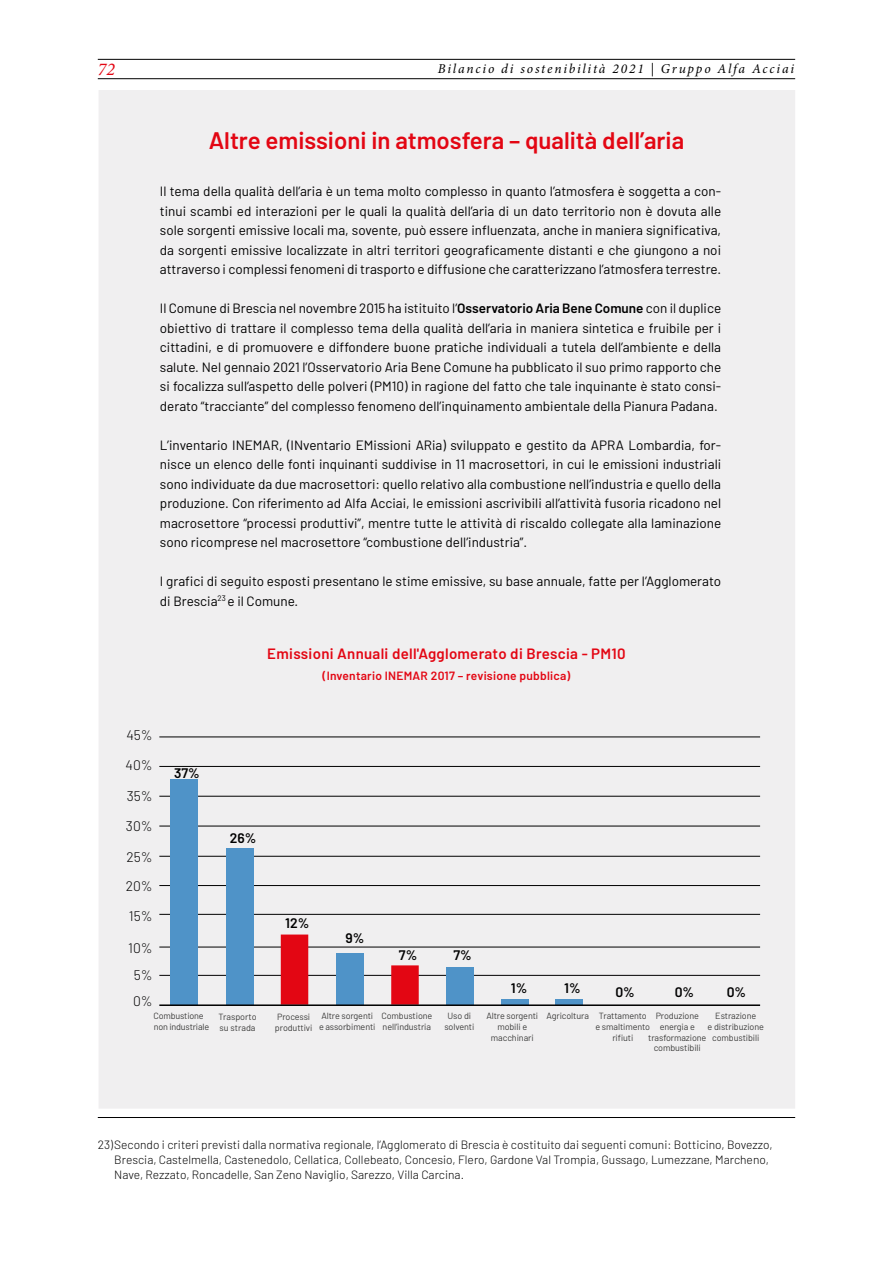
<style>
.page{position:relative;width:893px;height:1263px;background:#fff}
.page>*{position:absolute;margin:0;border:0;box-sizing:border-box;transform-origin:0 0}
.t1{font:600 24px "Barlow";color:#e30613}
.t2{font:italic 18px "Minion Pro";color:#e30613}
.t3{font:600 15px "Barlow";letter-spacing:.02em;color:#e30613}
.t4{font:300 13.8px "Barlow";color:#000}
.t5{font:600 13.8px "Barlow";color:#000}
.t6{font:13.5px/19.5px "Barlow";color:#000;text-align:justify}
.t7{font:italic 13.5px "Minion Pro";letter-spacing:.13em;color:#000}
.t8{font:300 12px/15px "Barlow";color:#000}
.t9{font:600 12px "Barlow";letter-spacing:.02em;color:#e30613}
.t10{font:9px/10.8px "Barlow";letter-spacing:-.01em;color:#3c3c3b}
.s1{font-weight:600}
</style>
<div class="page">
<hr style="left:98px;top:78px;width:697px;height:1px;background:#000">
<hr style="left:98px;top:59px;width:697px;height:1px;background:#000">
<div style="left:99px;top:90px;width:696px;height:1018px;background:#f0eff0"></div>
<hr style="left:98px;top:1117px;width:697px;height:1px;background:#000">
<hr style="left:159px;top:737px;width:601px;height:1px;background:#000">
<hr style="left:159px;top:766px;width:601px;height:1px;background:#000">
<hr style="left:159px;top:796px;width:601px;height:1px;background:#000">
<hr style="left:159px;top:826px;width:601px;height:1px;background:#000">
<hr style="left:159px;top:856px;width:601px;height:1px;background:#000">
<hr style="left:159px;top:885px;width:601px;height:1px;background:#000">
<hr style="left:159px;top:914px;width:601px;height:1px;background:#000">
<hr style="left:159px;top:947px;width:601px;height:1px;background:#000">
<hr style="left:159px;top:975px;width:601px;height:1px;background:#000">
<div style="left:170px;top:779px;width:27px;height:226px;background:#4f93c8"></div>
<div style="left:227px;top:849px;width:27px;height:156px;background:#4f93c8"></div>
<div style="left:337px;top:953px;width:27px;height:52px;background:#4f93c8"></div>
<div style="left:446px;top:967px;width:27px;height:38px;background:#4f93c8"></div>
<div style="left:501px;top:999px;width:28px;height:5px;background:#4f93c8"></div>
<div style="left:556px;top:999px;width:27px;height:5px;background:#4f93c8"></div>
<div style="left:281px;top:934px;width:27px;height:71px;background:#e30613"></div>
<div style="left:391px;top:965px;width:28px;height:40px;background:#e30613;border:2px solid #e30613"></div>
<hr style="left:159px;top:1004px;width:601px;height:2px;background:#000">
<h2 class="t2" style="left:98px;top:57px;width:19px">72</h2>
<p class="t7" style="left:438px;top:59px;width:358px">Bilancio di sostenibilità 2021 | Gruppo Alfa Acciai</p>
<h1 class="t1" style="left:209px;top:123px;width:477px">Altre emissioni in atmosfera – qualità dell’aria</h1>
<p class="t6" style="left:160px;top:181px;width:563px">Il tema della qualità dell’aria è un tema molto complesso in quanto l’atmosfera è soggetta a con&shy;tinui scambi ed interazioni per le quali la qualità dell’aria di un dato territorio non è dovuta alle sole sorgenti emissive locali ma, sovente, può essere influenzata, anche in maniera significativa, da sorgenti emissive localizzate in altri territori geograficamente distanti e che giungono a noi attraverso i complessi fenomeni di trasporto e diffusione che caratterizzano l’atmosfera terrestre.</p>
<p class="t6" style="left:160px;top:298px;width:563px">Il Comune di Brescia nel novembre 2015 ha istituito l’<span class="s1">Osservatorio Aria Bene Comune</span> con il duplice obiettivo di trattare il complesso tema della qualità dell’aria in maniera sintetica e fruibile per i cittadini, e di promuovere e diffondere buone pratiche individuali a tutela dell’ambiente e della salute. Nel gennaio 2021 l’Osservatorio Aria Bene Comune ha pubblicato il suo primo rapporto che si focalizza sull’aspetto delle polveri (PM10) in ragione del fatto che tale inquinante è stato consi&shy;derato “tracciante” del complesso fenomeno dell’inquinamento ambientale della Pianura Padana.</p>
<p class="t6" style="left:160px;top:434px;width:563px">L’inventario INEMAR, (INventario EMissioni ARia) sviluppato e gestito da APRA Lombardia, for&shy;nisce un elenco delle fonti inquinanti suddivise in 11 macrosettori, in cui le emissioni industriali sono individuate da due macrosettori: quello relativo alla combustione nell’industria e quello della produzione. Con riferimento ad Alfa Acciai, le emissioni ascrivibili all’attività fusoria ricadono nel macrosettore “processi produttivi”, mentre tutte le attività di riscaldo collegate alla laminazione sono ricomprese nel macrosettore “combustione dell’industria”.</p>
<p class="t6" style="left:160px;top:570px;width:563px">I grafici di seguito esposti presentano le stime emissive, su base annuale, fatte per l’Agglomerato di Brescia<sup>23</sup> e il Comune.</p>
<p class="t4" style="left:126px;top:725px;width:28px">45%</p>
<p class="t4" style="left:126px;top:755px;width:29px">40%</p>
<p class="t4" style="left:127px;top:786px;width:27px">35%</p>
<p class="t4" style="left:126px;top:816px;width:28px">30%</p>
<p class="t4" style="left:126px;top:847px;width:28px">25%</p>
<p class="t4" style="left:126px;top:876px;width:28px">20%</p>
<p class="t4" style="left:129px;top:906px;width:25px">15%</p>
<p class="t4" style="left:128px;top:938px;width:26px">10%</p>
<p class="t4" style="left:134px;top:965px;width:20px">5%</p>
<p class="t4" style="left:133px;top:991px;width:21px">0%</p>
<p class="t5" style="left:174px;top:763px;width:27px">37%</p>
<p class="t3" style="left:267px;top:643px;width:360px">Emissioni Annuali dell'Agglomerato di Brescia - PM10</p>
<p class="t9" style="left:323px;top:667px;width:249px">(Inventario INEMAR 2017 – revisione pubblica)</p>
<p class="t5" style="left:230px;top:827px;width:28px">26%</p>
<p class="t5" style="left:285px;top:912px;width:26px">12%</p>
<p class="t5" style="left:345px;top:928px;width:20px">9%</p>
<p class="t5" style="left:399px;top:944px;width:20px">7%</p>
<p class="t5" style="left:453px;top:945px;width:20px">7%</p>
<p class="t5" style="left:511px;top:977px;width:18px">1%</p>
<p class="t5" style="left:564px;top:977px;width:18px">1%</p>
<p class="t5" style="left:615px;top:982px;width:21px">0%</p>
<p class="t5" style="left:675px;top:982px;width:21px">0%</p>
<p class="t5" style="left:727px;top:982px;width:21px">0%</p>
<p class="t10" style="left:153px;top:1010px;width:57px">Combustione non industriale</p>
<p class="t10" style="left:219px;top:1010px;width:40px">Trasporto su strada</p>
<p class="t10" style="left:275px;top:1010px;width:39px">Processi produttivi</p>
<p class="t10" style="left:319px;top:1010px;width:58px">Altre sorgenti e assorbimenti</p>
<p class="t10" style="left:381px;top:1010px;width:53px">Combustione nell’industria</p>
<p class="t10" style="left:444px;top:1010px;width:32px;text-align:center">Uso di solventi</p>
<p class="t10" style="left:486px;top:1010px;width:53px;text-align:center">Altre sorgenti mobili e macchinari</p>
<p class="t10" style="left:547px;top:1010px;width:102px">Agricoltura Trattamento</p>
<p class="t10" style="left:648px;top:1010px;width:60px;text-align:center">Produzione energia e trasformazione combustibili</p>
<p class="t10" style="left:708px;top:1010px;width:58px;text-align:center">Estrazione<br>e distribuzione combustibili</p>
<p class="t10" style="left:596px;top:1021px;width:56px">e smaltimento</p>
<p class="t10" style="left:612px;top:1032px;width:23px">rifiuti</p>
<p class="t8" style="left:114px;top:1136px;width:660px;text-indent:-16px">23)Secondo i criteri previsti dalla normativa regionale, l’Agglomerato di Brescia è costituito dai seguenti comuni: Botticino, Bovezzo,<br>Brescia, Castelmella, Castenedolo, Cellatica, Collebeato, Concesio, Flero, Gardone Val Trompia, Gussago, Lumezzane, Marcheno,<br>Nave, Rezzato, Roncadelle, San Zeno Naviglio, Sarezzo, Villa Carcina.</p>
</div>
